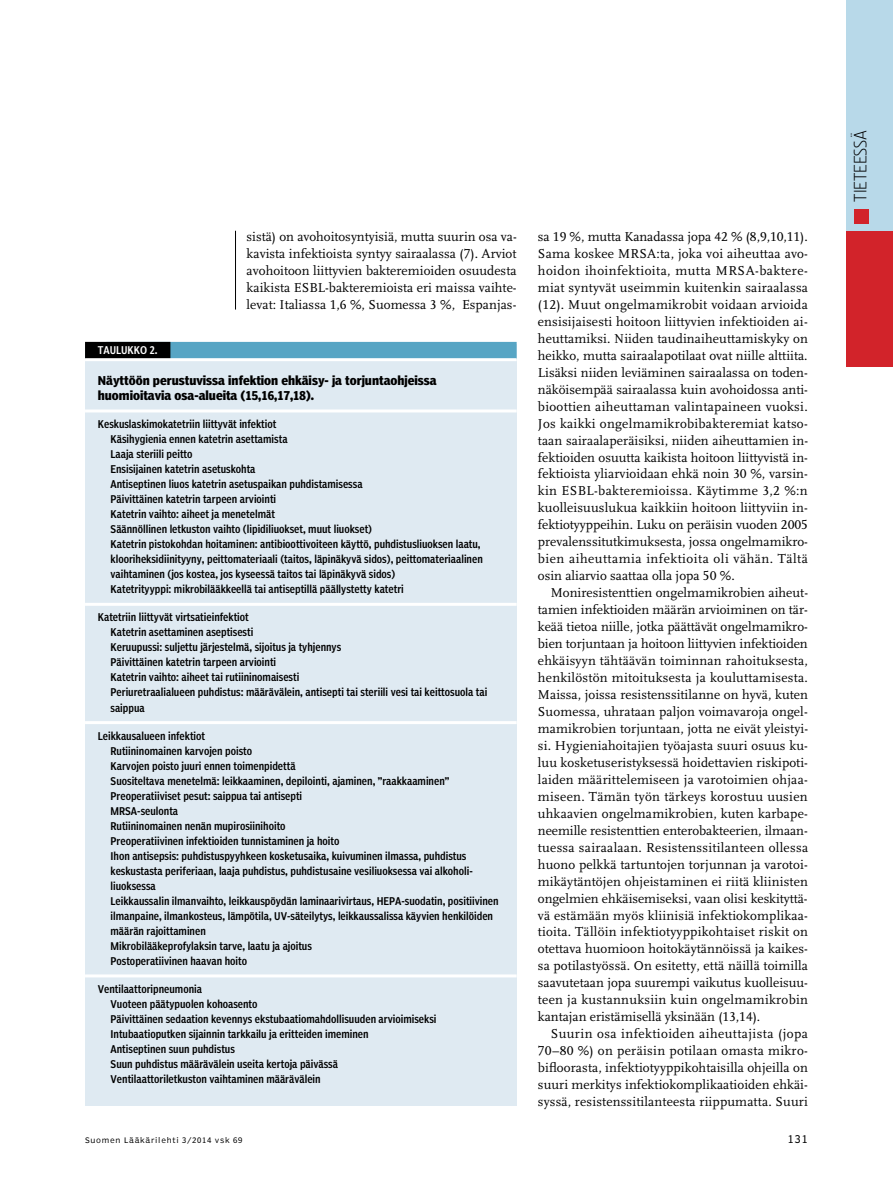
<style>
.page{position:relative;width:893px;height:1191px;background:#fff}
.page>*{position:absolute;margin:0;border:0;box-sizing:border-box;transform-origin:0 0}
.t1{font:18px "Section Light Caps";color:#000}
.t2{font:13.5px/17px "Scala LF";letter-spacing:.005em;color:#000;text-align:justify}
.t3{font:700 condensed 12px/15px "Poynter Agate Zero";color:#000}
.t4{font:10.5px/15px "Poynter Agate Two Comp";color:#000}
.t5{font:10.5px "Poynter Agate Two Comp";letter-spacing:.05em;color:#fff}
.t6{font:10.5px "Poynter Agate Zero";color:#000}
.t7{font:7.5px "Poynter Agate Zero";letter-spacing:.1em;color:#000}
</style>
<div class="page">
<div style="left:847px;top:0;width:46px;height:231px;background:#b8d9e9"></div>
<div style="left:847px;top:231px;width:46px;height:136px;background:#d2232a"></div>
<div style="left:854px;top:209px;width:15px;height:15px;background:#d2232a"></div>
<hr style="left:235px;top:231px;width:1px;height:78px;background:#000">
<div style="left:85px;top:344px;width:432px;height:761px;background:#dfeaf2"></div>
<div style="left:106px;top:342px;width:411px;height:17px;background:#57a5c4"></div>
<div style="left:85px;top:342px;width:85px;height:17px;background:#000"></div>
<hr style="left:85px;top:358px;width:432px;height:3px;background:#fff">
<hr style="left:85px;top:409px;width:432px;height:3px;background:#fff">
<hr style="left:85px;top:603px;width:432px;height:3px;background:#fff">
<hr style="left:85px;top:721px;width:432px;height:3px;background:#fff">
<hr style="left:85px;top:974px;width:432px;height:3px;background:#fff">
<p class="t2" style="left:247px;top:228px;width:272px">sistä) on avohoitosyntyisiä, mutta suurin osa va&shy;kavista infektioista syntyy sairaalassa (7). Arviot avohoitoon liittyvien bakteremioiden osuudesta kaikista ESBL-bakteremioista eri maissa vaihte&shy;levat: Italiassa 1,6 %, Suomessa 3 %, Espanjas-</p>
<p class="t2" style="left:538px;top:228px;width:272px">sa 19 %, mutta Kanadassa jopa 42 % (8,9,10,11).<br>Sama koskee MRSA:ta, joka voi aiheuttaa avo&shy;hoidon ihoinfektioita, mutta MRSA-baktere&shy;miat syntyvät useimmin kuitenkin sairaalassa (12). Muut ongelmamikrobit voidaan arvioida ensisijaisesti hoitoon liittyvien infektioiden ai&shy;heuttamiksi. Niiden taudinaiheuttamiskyky on heikko, mutta sairaalapotilaat ovat niille alttiita.<br>Lisäksi niiden leviäminen sairaalassa on toden&shy;näköisempää sairaalassa kuin avohoidossa anti&shy;bioottien aiheuttaman valintapaineen vuoksi.<br>Jos kaikki ongelmamikrobibakteremiat katso&shy;taan sairaalaperäisiksi, niiden aiheuttamien in&shy;fektioiden osuutta kaikista hoitoon liittyvistä in&shy;fektioista yliarvioidaan ehkä noin 30 %, varsin&shy;kin ESBL-bakteremioissa. Käytimme 3,2 %:n kuolleisuuslukua kaikkiin hoitoon liittyviin in&shy;fektiotyyppeihin. Luku on peräisin vuoden 2005 prevalenssitutkimuksesta, jossa ongelmamikro&shy;bien aiheuttamia infektioita oli vähän. Tältä osin aliarvio saattaa olla jopa 50 %.</p>
<p class="t2" style="left:538px;top:584px;width:272px;text-indent:13px">Moniresistenttien ongelmamikrobien aiheut&shy;tamien infektioiden määrän arvioiminen on tär&shy;keää tietoa niille, jotka päättävät ongelmamikro&shy;bien torjuntaan ja hoitoon liittyvien infektioiden ehkäisyyn tähtäävän toiminnan rahoituksesta, henkilöstön mitoituksesta ja kouluttamisesta.<br>Maissa, joissa resistenssitilanne on hyvä, kuten Suomessa, uhrataan paljon voimavaroja ongel&shy;mamikrobien torjuntaan, jotta ne eivät yleistyi&shy;si. Hygieniahoitajien työajasta suuri osuus ku&shy;luu kosketuseristyksessä hoidettavien riskipoti&shy;laiden määrittelemiseen ja varotoimien ohjaa&shy;miseen. Tämän työn tärkeys korostuu uusien uhkaavien ongelmamikrobien, kuten karbape&shy;neemille resistenttien enterobakteerien, ilmaan&shy;tuessa sairaalaan. Resistenssitilanteen ollessa huono pelkkä tartuntojen torjunnan ja varotoi&shy;mikäytäntöjen ohjeistaminen ei riitä kliinisten ongelmien ehkäisemiseksi, vaan olisi keskityttä&shy;vä estämään myös kliinisiä infektiokomplikaa&shy;tioita. Tällöin infektiotyyppikohtaiset riskit on otettava huomioon hoitokäytännöissä ja kaikes&shy;sa potilastyössä. On esitetty, että näillä toimilla saavutetaan jopa suurempi vaikutus kuolleisuu&shy;teen ja kustannuksiin kuin ongelmamikrobin kantajan eristämisellä yksinään (13,14).</p>
<p class="t2" style="left:538px;top:1025px;width:272px;text-indent:13px">Suurin osa infektioiden aiheuttajista (jopa 70−80 %) on peräisin potilaan omasta mikro&shy;bifloorasta, infektiotyyppikohtaisilla ohjeilla on suuri merkitys infektiokomplikaatioiden ehkäi&shy;syssä, resistenssitilanteesta riippumatta. Suuri</p>
<p class="t5" style="left:98px;top:344px;width:61px">taulukko 2.</p>
<p class="t3" style="left:98px;top:373px;width:340px">Näyttöön perustuvissa infektion ehkäisy- ja torjuntaohjeissa huomioitavia osa-alueita (15,16,17,18).</p>
<p class="t4" style="left:111px;top:416px;width:374px;text-indent:-13px">Keskuslaskimokatetriin liittyvät infektiot<br>Käsihygienia ennen katetrin asettamista<br>Laaja steriili peitto<br>Ensisijainen katetrin asetuskohta<br>Antiseptinen liuos katetrin asetuspaikan puhdistamisessa<br>Päivittäinen katetrin tarpeen arviointi<br>Katetrin vaihto: aiheet ja menetelmät<br>Säännöllinen letkuston vaihto (lipidiliuokset, muut liuokset)<br>Katetrin pistokohdan hoitaminen: antibioottivoiteen käyttö, puhdistusliuoksen laatu, klooriheksidiinityyny, peittomateriaali (taitos, läpinäkyvä sidos), peittomateriaalinen vaihtaminen (jos kostea, jos kyseessä taitos tai läpinäkyvä sidos)<br>Katetrityyppi: mikrobilääkkeellä tai antiseptillä päällystetty katetri</p>
<p class="t4" style="left:111px;top:610px;width:378px;text-indent:-13px">Katetriin liittyvät virtsatieinfektiot<br>Katetrin asettaminen aseptisesti<br>Keruupussi: suljettu järjestelmä, sijoitus ja tyhjennys<br>Päivittäinen katetrin tarpeen arviointi<br>Katetrin vaihto: aiheet tai rutiininomaisesti<br>Periuretraalialueen puhdistus: määrävälein, antisepti tai steriili vesi tai keittosuola tai saippua</p>
<p class="t4" style="left:111px;top:728px;width:390px;text-indent:-13px">Leikkausalueen infektiot<br>Rutiininomainen karvojen poisto<br>Karvojen poisto juuri ennen toimenpidettä<br>Suositeltava menetelmä: leikkaaminen, depilointi, ajaminen, ”raakkaaminen” Preoperatiiviset pesut: saippua tai antisepti<br>MRSA-seulonta<br>Rutiininomainen nenän mupirosiinihoito<br>Preoperatiivinen infektioiden tunnistaminen ja hoito<br>Ihon antisepsis: puhdistuspyyhkeen kosketusaika, kuivuminen ilmassa, puhdistus keskustasta periferiaan, laaja puhdistus, puhdistusaine vesiliuoksessa vai alkoholi&shy;liuoksessa<br>Leikkaussalin ilmanvaihto, leikkauspöydän laminaarivirtaus, HEPA-suodatin, positiivinen ilmanpaine, ilmankosteus, lämpötila, UV-säteilytys, leikkaussalissa käyvien henkilöiden määrän rajoittaminen<br>Mikrobilääkeprofylaksin tarve, laatu ja ajoitus<br>Postoperatiivinen haavan hoito</p>
<p class="t4" style="left:111px;top:981px;width:327px;text-indent:-13px">Ventilaattoripneumonia<br>Vuoteen päätypuolen kohoasento<br>Päivittäinen sedaation kevennys ekstubaatiomahdollisuuden arvioimiseksi Intubaatioputken sijainnin tarkkailu ja eritteiden imeminen<br>Antiseptinen suun puhdistus<br>Suun puhdistus määrävälein useita kertoja päivässä Ventilaattoriletkuston vaihtaminen määrävälein</p>
<p class="t7" style="left:85px;top:1135px;width:159px">Suomen Lääkärilehti 3/2014 vsk 69</p>
<p class="t6" style="left:788px;top:1132px;width:22px">131</p>
<h1 class="t1" style="left:850px;top:202px;width:73px;rotate:-90deg">tieteessä</h1>
</div>
